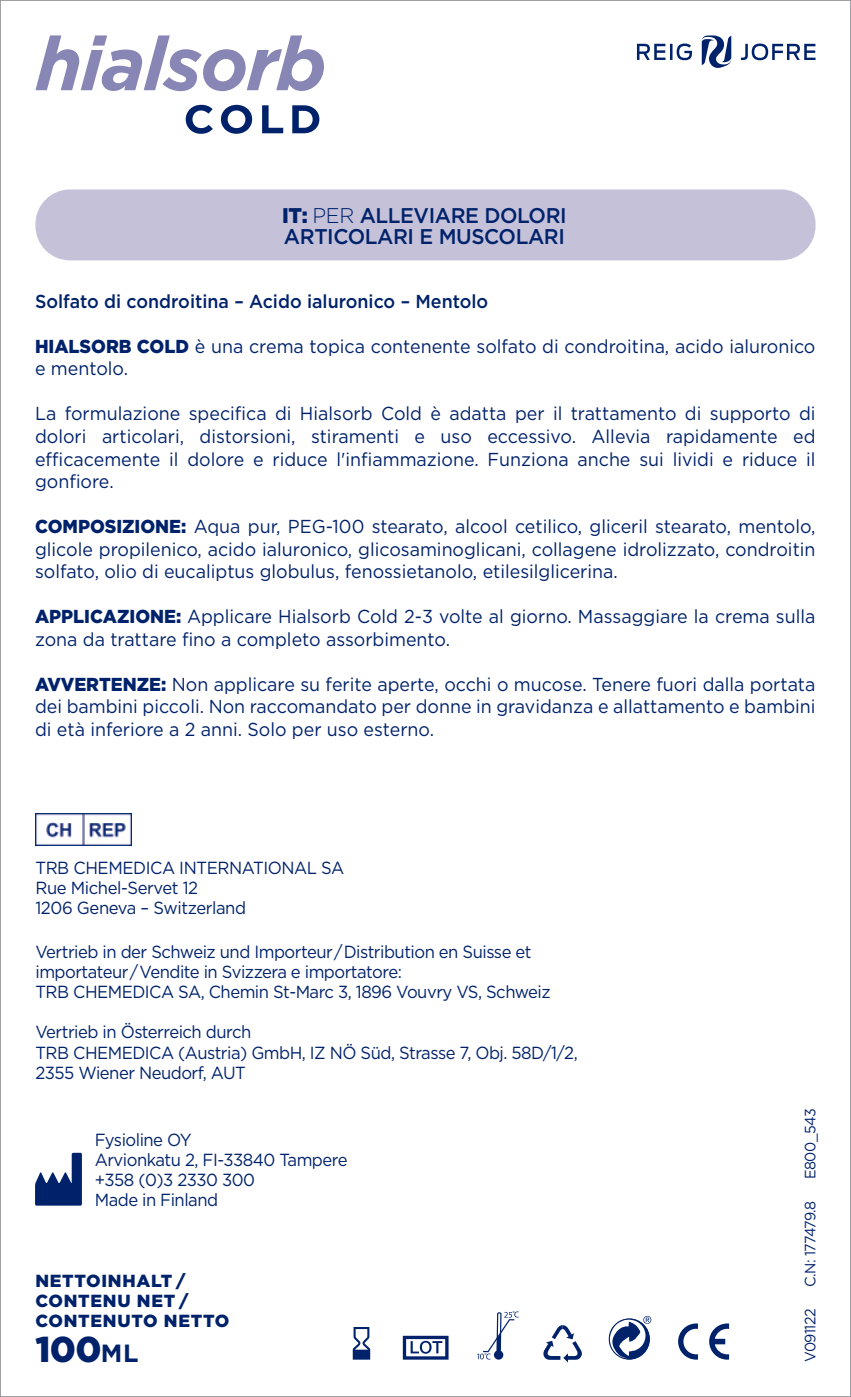
<style>
.page{position:relative;width:851px;height:1397px;background:#fff}
.page>*{position:absolute;margin:0;border:0;box-sizing:border-box;transform-origin:0 0}
.t1{font:900 36px "Gotham";color:#00226b}
.t2{font:500 21.25px/21.2px "Gotham";letter-spacing:-.02em;color:#00226b}
.t3{font:18.75px/22.5px "Gotham";color:#00226b;text-align:justify;scale:.95 1}
.t4{font:500 18.75px "Gotham";color:#00226b;scale:.95 1}
.t5{font:17.5px/20px "Gotham";letter-spacing:-.03em;color:#00226b;scale:.95 1}
.t6{font:900 17.5px/20px "Gotham";letter-spacing:.04em;color:#00226b}
.t7{font:15px "Gotham";letter-spacing:-.04em;color:#00226b;scale:.95 1}
.s1{font-weight:900}
.s2{font-weight:300}
.s3{font-weight:700;font-size:24.75px}
</style>
<div class="page">
<svg style="left:477px;top:1311px;width:41px;height:48px"></svg>
<div style="left:608px;top:1318px;width:41px;height:41px;border:2px solid #00226b;border-radius:50%"></div>
<svg style="left:609px;top:1315px;width:42px;height:43px"></svg>
<svg style="left:543px;top:1325px;width:39px;height:37px"></svg>
<svg style="left:678px;top:1323px;width:19px;height:36px"></svg>
<svg style="left:709px;top:1323px;width:20px;height:36px"></svg>
<svg style="left:353px;top:1327px;width:17px;height:32px"></svg>
<div style="left:403px;top:1335px;width:45px;height:24px;border:3px solid #00226b"></div>
<svg style="left:410px;top:1340px;width:32px;height:13px"></svg>
<svg style="left:35px;top:35px;width:289px;height:56px"></svg>
<svg style="left:186px;top:105px;width:27px;height:29px"></svg>
<svg style="left:221px;top:105px;width:31px;height:29px"></svg>
<svg style="left:262px;top:105px;width:21px;height:28px"></svg>
<svg style="left:292px;top:105px;width:27px;height:28px"></svg>
<svg style="left:636px;top:43px;width:56px;height:17px"></svg>
<svg style="left:740px;top:44px;width:75px;height:16px"></svg>
<svg style="left:701px;top:35px;width:30px;height:33px"></svg>
<img style="left:35px;top:813px;width:97px;height:32px">
<svg style="left:35px;top:1152px;width:47px;height:53px"></svg>
<div style="left:35px;top:189px;width:780px;height:71px;background:#c4c1d9;border-radius:34px"></div>
<p class="t2" style="left:282px;top:204px;width:286px"><span class="s1">IT:</span> <span class="s2">PER</span> ALLEVIARE DOLORI<br>ARTICOLARI E MUSCOLARI</p>
<p class="t4" style="left:35px;top:289px;width:478px">Solfato di condroitina – Acido ialuronico – Mentolo</p>
<p class="t3" style="left:35px;top:334px;width:822px"><span class="s1">HIALSORB COLD</span> è una crema topica contenente solfato di condroitina, acido ialuronico e mentolo.</p>
<p class="t3" style="left:35px;top:402px;width:823px">La formulazione specifica di Hialsorb Cold è adatta per il trattamento di supporto di dolori articolari, distorsioni, stiramenti e uso eccessivo. Allevia rapidamente ed efficacemente il dolore e riduce l'infiammazione. Funziona anche sui lividi e riduce il gonfiore.</p>
<p class="t3" style="left:35px;top:514px;width:822px"><span class="s1">COMPOSIZIONE:</span> Aqua pur, PEG-100 stearato, alcool cetilico, gliceril stearato, mentolo, glicole propilenico, acido ialuronico, glicosaminoglicani, collagene idrolizzato, condroitin solfato, olio di eucaliptus globulus, fenossietanolo, etilesilglicerina.</p>
<p class="t3" style="left:35px;top:604px;width:822px"><span class="s1">APPLICAZIONE:</span> Applicare Hialsorb Cold 2-3 volte al giorno. Massaggiare la crema sulla zona da trattare fino a completo assorbimento.</p>
<p class="t3" style="left:35px;top:672px;width:822px"><span class="s1">AVVERTENZE:</span> Non applicare su ferite aperte, occhi o mucose. Tenere fuori dalla portata dei bambini piccoli. Non raccomandato per donne in gravidanza e allattamento e bambini di età inferiore a 2 anni. Solo per uso esterno.</p>
<p class="t5" style="left:35px;top:857px;width:327px">TRB CHEMEDICA INTERNATIONAL SA<br>Rue Michel-Servet 12<br>1206 Geneva – Switzerland</p>
<p class="t5" style="left:35px;top:941px;width:543px">Vertrieb in der Schweiz und Importeur / Distribution en Suisse et importateur / Vendite in Svizzera e importatore:<br>TRB CHEMEDICA SA, Chemin St-Marc 3, 1896 Vouvry VS, Schweiz</p>
<p class="t5" style="left:35px;top:1021px;width:572px">Vertrieb in Österreich durch<br>TRB CHEMEDICA (Austria) GmbH, IZ NÖ Süd, Strasse 7, Obj. 58D/1/2,<br>2355 Wiener Neudorf, AUT</p>
<p class="t5" style="left:95px;top:1128px;width:267px">Fysioline OY<br>Arvionkatu 2, FI-33840 Tampere +358 (0)3 2330 300<br>Made in Finland</p>
<p class="t6" style="left:35px;top:1270px;width:195px">NETTOINHALT /<br>CONTENU NET /<br>CONTENUTO NETTO</p>
<h1 class="t1" style="left:35px;top:1324px;width:104px">100<span class="s3">ML</span></h1>
<p class="t7" style="left:800px;top:1178px;width:76px;rotate:-90deg">E800_543</p>
<p class="t7" style="left:800px;top:1286px;width:92px;rotate:-90deg">C.N: 177479.8</p>
<p class="t7" style="left:800px;top:1362px;width:58px;rotate:-90deg">V091122</p>
</div>
